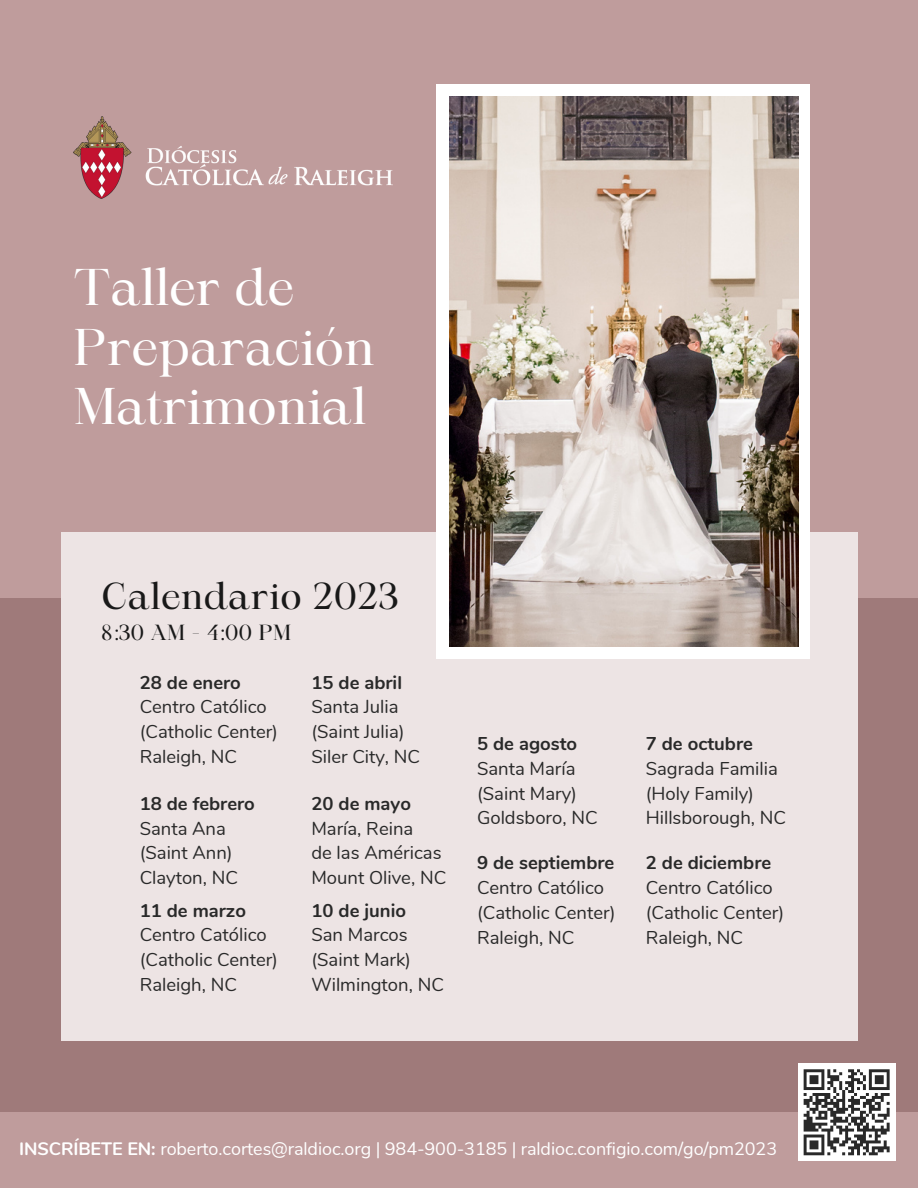
<style>
.page{position:relative;width:918px;height:1188px;background:#9f7a7a}
.page>*{position:absolute;margin:0;border:0;box-sizing:border-box;transform-origin:0 0}
.t1{font:49.5px/59.7px "Maharlika";color:#fff}
.t2{font:36px "Maharlika";letter-spacing:.015em;color:#191919}
.t3{font:21px "Maharlika";letter-spacing:.02em;color:#191919}
.t4{font:18.45px/24.8px "Nunito";color:#292929}
.t5{font:700 18.45px "Nunito";color:#292929}
.t6{font:18px "Nunito";letter-spacing:-.005em;color:#fff}
.s1{font-weight:700}
</style>
<div class="page">
<div style="left:0;top:0;width:918px;height:598px;background:#bf9c9c"></div>
<div style="left:61px;top:532px;width:797px;height:508px;background:#ede4e4"></div>
<div style="left:437px;top:84px;width:373px;height:575px;background:#fff"></div>
<img style="left:450px;top:97px;width:348px;height:550px">
<div style="left:0;top:1112px;width:918px;height:75px;background:#bf9c9c"></div>
<img style="left:74px;top:117px;width:318px;height:82px">
<div style="left:798px;top:1063px;width:98px;height:98px;background:#fff"></div>
<svg style="left:803px;top:1069px;width:87px;height:87px"></svg>
<h1 class="t1" style="left:74px;top:262px;width:302px">Taller de<br>Preparación<br>Matrimonial</h1>
<h2 class="t2" style="left:101px;top:582px;width:298px">Calendario 2023</h2>
<p class="t3" style="left:101px;top:624px;width:191px">8:30 AM - 4:00 PM</p>
<p class="t5" style="left:140px;top:670px;width:103px">28 de enero</p>
<p class="t4" style="left:140px;top:695px;width:140px">Centro Católico (Catholic Center)<br>Raleigh, NC</p>
<p class="t5" style="left:140px;top:791px;width:117px">18 de febrero</p>
<p class="t4" style="left:140px;top:816px;width:100px">Santa Ana (Saint Ann)<br>Clayton, NC</p>
<p class="t5" style="left:140px;top:898px;width:108px">11 de marzo</p>
<p class="t4" style="left:140px;top:923px;width:140px">Centro Católico (Catholic Center)<br>Raleigh, NC</p>
<p class="t5" style="left:311px;top:670px;width:92px">15 de abril</p>
<p class="t4" style="left:311px;top:695px;width:110px">Santa Julia (Saint Julia)<br>Siler City, NC</p>
<p class="t5" style="left:311px;top:791px;width:101px">20 de mayo</p>
<p class="t4" style="left:311px;top:816px;width:136px">María, Reina<br>de las Américas<br>Mount Olive, NC</p>
<p class="t5" style="left:311px;top:898px;width:96px">10 de junio</p>
<p class="t4" style="left:311px;top:923px;width:134px">San Marcos (Saint Mark)<br>Wilmington, NC</p>
<p class="t5" style="left:477px;top:732px;width:102px">5 de agosto</p>
<p class="t4" style="left:477px;top:756px;width:122px">Santa María (Saint Mary)<br>Goldsboro, NC</p>
<p class="t5" style="left:477px;top:851px;width:139px">9 de septiembre</p>
<p class="t4" style="left:477px;top:876px;width:140px">Centro Católico (Catholic Center)<br>Raleigh, NC</p>
<p class="t5" style="left:646px;top:732px;width:109px">7 de octubre</p>
<p class="t4" style="left:646px;top:756px;width:142px">Sagrada Familia (Holy Family)<br>Hillsborough, NC</p>
<p class="t5" style="left:646px;top:851px;width:127px">2 de diciembre</p>
<p class="t4" style="left:646px;top:876px;width:140px">Centro Católico (Catholic Center)<br>Raleigh, NC</p>
<p class="t6" style="left:19px;top:1137px;width:759px"><span class="s1">INSCRÍBETE EN:</span> roberto.cortes@raldioc.org | 984-900-3185 | raldioc.configio.com/go/pm2023</p>
</div>
